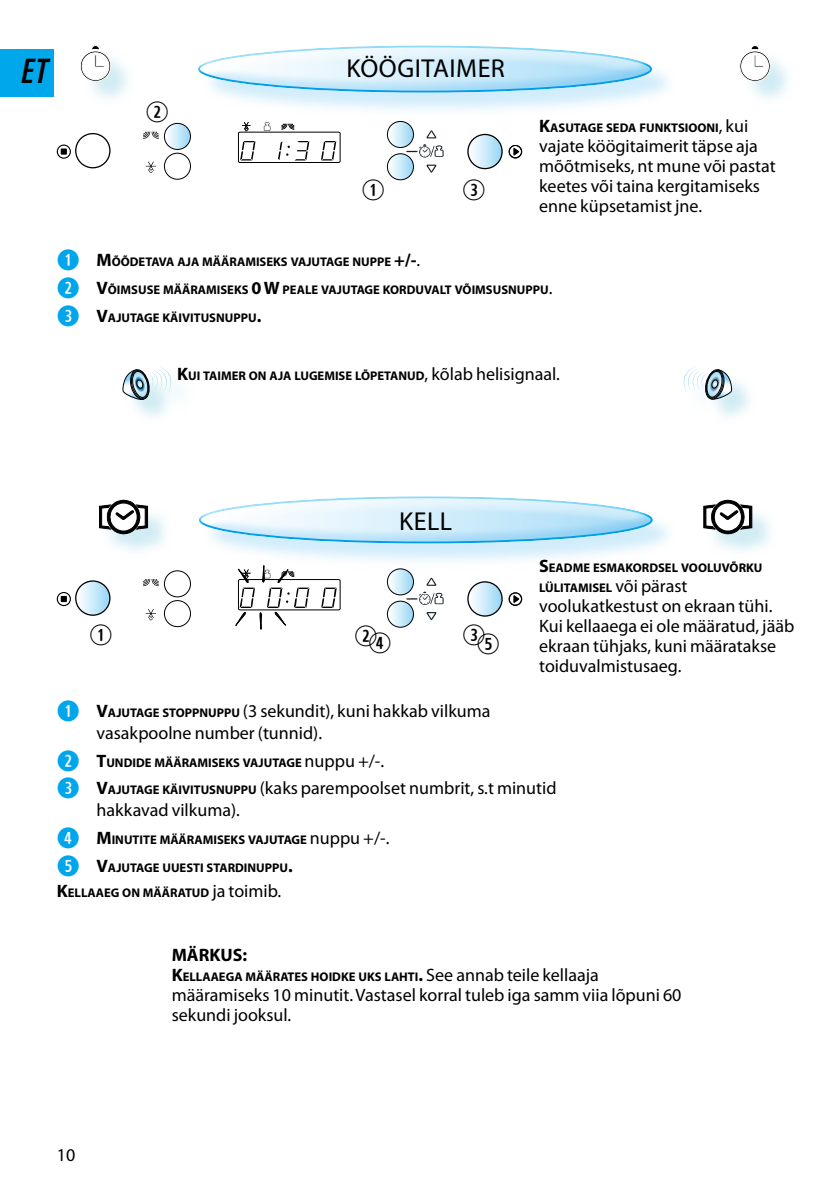
<style>
.page{position:relative;width:840px;height:1191px;background:#fff}
.page>*{position:absolute;margin:0;border:0;box-sizing:border-box;transform-origin:0 0}
.t1{font:italic 600 condensed 36px "Myriad Pro";color:#000}
.t2{font:28px "Combi Numerals";color:#000}
.t3{font:26px "Myriad Pro";letter-spacing:.02em;color:#000}
.t4{font:18px/20px "Myriad Pro";color:#000}
.t5{font:700 18px "Myriad Pro";color:#000}
.t6{font:700 12.6px/27.6px "Myriad Pro";color:#000}
.s1{font-size:18px}
.s2{font-weight:400;font-size:18px}
.s3{font-family:"Combi Numerals";font-size:28px;color:#00a6eb}
.s4{font-style:inherit}
.s5{font-family:"Combi Numerals";font-weight:700;font-size:28px;color:#00a6eb}
.s6{font-weight:700}
.s7{font-weight:700;font-size:12.6px}
</style>
<div class="page">
<div style="left:0;top:50px;width:54px;height:47px;background:#00a7eb"></div>
<div style="left:202px;top:500px;width:474px;height:68px;background:#c2e7fa;opacity:.75"></div>
<div style="left:184px;top:481px;width:479px;height:51px;background:#fff;opacity:.75"></div>
<div style="left:188px;top:507px;width:479px;height:37px;background:#c2e7fa;opacity:.75"></div>
<div style="left:201px;top:49px;width:474px;height:68px;background:#c2e7fa;opacity:.75"></div>
<div style="left:183px;top:31px;width:480px;height:50px;background:#fff;opacity:.75"></div>
<div style="left:187px;top:57px;width:479px;height:37px;background:#c2e7fa;opacity:.75"></div>
<div style="left:83px;top:49px;width:52px;height:58px;background:#c3e6f0;opacity:.75"></div>
<svg style="left:80px;top:45px;width:32px;height:38px"></svg>
<div style="left:742px;top:49px;width:52px;height:58px;background:#c3e6f0;opacity:.75"></div>
<svg style="left:739px;top:45px;width:31px;height:38px"></svg>
<div style="left:125px;top:373px;width:70px;height:52px;background:#c3e6f0;opacity:.75"></div>
<svg style="left:122px;top:367px;width:51px;height:34px"></svg>
<div style="left:686px;top:373px;width:70px;height:52px;background:#c3e6f0;opacity:.75"></div>
<svg style="left:683px;top:367px;width:49px;height:33px"></svg>
<div style="left:103px;top:503px;width:70px;height:54px;background:#c3e6f0;opacity:.75"></div>
<svg style="left:99px;top:500px;width:48px;height:34px"></svg>
<div style="left:706px;top:503px;width:70px;height:54px;background:#c3e6f0;opacity:.75"></div>
<svg style="left:703px;top:500px;width:48px;height:34px"></svg>
<div style="left:164px;top:570px;width:27px;height:27px;border:1px solid #000;border-radius:50%"></div>
<div style="left:164px;top:600px;width:27px;height:27px;border:1px solid #000;border-radius:50%"></div>
<svg style="left:467px;top:582px;width:35px;height:34px"></svg>
<div style="left:467px;top:581px;width:35px;height:35px;border:1px solid #000;border-radius:50%"></div>
<svg style="left:76px;top:581px;width:34px;height:34px"></svg>
<div style="left:75px;top:580px;width:35px;height:36px;border:1px solid #000;border-radius:50%"></div>
<svg style="left:426px;top:612px;width:10px;height:8px"></svg>
<svg style="left:406px;top:577px;width:37px;height:28px"></svg>
<svg style="left:387px;top:569px;width:26px;height:26px"></svg>
<div style="left:386px;top:568px;width:28px;height:27px;border:1px solid #000;border-radius:50%"></div>
<svg style="left:387px;top:601px;width:26px;height:26px"></svg>
<div style="left:386px;top:600px;width:28px;height:27px;border:1px solid #000;border-radius:50%"></div>
<svg style="left:57px;top:592px;width:14px;height:14px"></svg>
<svg style="left:508px;top:592px;width:14px;height:14px"></svg>
<svg style="left:143px;top:579px;width:16px;height:7px"></svg>
<svg style="left:146px;top:609px;width:10px;height:11px"></svg>
<div style="left:238px;top:579px;width:102px;height:31px;border:1px solid #000;border-radius:2px"></div>
<svg style="left:321px;top:587px;width:15px;height:21px"></svg>
<svg style="left:235px;top:565px;width:74px;height:64px"></svg>
<svg style="left:164px;top:123px;width:26px;height:26px"></svg>
<div style="left:164px;top:123px;width:27px;height:27px;border:1px solid #000;border-radius:50%"></div>
<div style="left:164px;top:153px;width:27px;height:27px;border:1px solid #000;border-radius:50%"></div>
<svg style="left:242px;top:122px;width:8px;height:9px"></svg>
<svg style="left:264px;top:122px;width:6px;height:9px"></svg>
<svg style="left:281px;top:124px;width:13px;height:5px"></svg>
<svg style="left:240px;top:141px;width:15px;height:19px"></svg>
<svg style="left:321px;top:141px;width:15px;height:19px"></svg>
<svg style="left:278px;top:141px;width:31px;height:19px"></svg>
<div style="left:238px;top:132px;width:102px;height:31px;border:1px solid #000;border-radius:2px"></div>
<svg style="left:467px;top:134px;width:35px;height:35px"></svg>
<div style="left:467px;top:134px;width:35px;height:35px;border:1px solid #000;border-radius:50%"></div>
<div style="left:75px;top:133px;width:35px;height:35px;border:1px solid #000;border-radius:50%"></div>
<svg style="left:406px;top:144px;width:37px;height:13px"></svg>
<svg style="left:426px;top:165px;width:10px;height:8px"></svg>
<svg style="left:426px;top:130px;width:10px;height:8px"></svg>
<svg style="left:387px;top:121px;width:26px;height:26px"></svg>
<div style="left:386px;top:121px;width:28px;height:27px;border:1px solid #000;border-radius:50%"></div>
<svg style="left:387px;top:154px;width:26px;height:26px"></svg>
<div style="left:386px;top:153px;width:28px;height:27px;border:1px solid #000;border-radius:50%"></div>
<svg style="left:57px;top:144px;width:14px;height:15px"></svg>
<svg style="left:508px;top:145px;width:14px;height:13px"></svg>
<svg style="left:143px;top:132px;width:16px;height:7px"></svg>
<svg style="left:146px;top:162px;width:10px;height:11px"></svg>
<h1 class="t1" style="left:21px;top:52px;width:28px">ET</h1>
<h3 class="t3" style="left:346px;top:54px;width:102px">KÖÖGITAIME</h3>
<h3 class="t3" style="left:490px;top:54px;width:15px">R</h3>
<h2 class="t2" style="left:146px;top:101px;width:24px">W</h2>
<p class="t6" style="left:539px;top:114px;width:210px"><span class="s1">K</span>ASUTAGE SEDA FUNKTSIOONI<span class="s2">, kui</span></p>
<p class="t4" style="left:539px;top:136px;width:238px">vajate köögitaimerit täpse aja mõõtmiseks, nt mune või pastat keetes või taina kergitamiseks enne küpsetamist jne.</p>
<p class="t6" style="left:57px;top:248px;width:497px"><span class="s3">Q</span> <span class="s1">M</span>ÕÕDETAVA AJA MÄÄRAMISEKS VAJUTAGE NUPPE <span class="s1">+/-</span><span class="s2">.<br></span><span class="s3">W</span> <span class="s1">V</span>ÕIMSUSE MÄÄRAMISEKS <span class="s1">0 W</span> PEALE VAJUTAGE KORDUVALT VÕIMSUSNUPPU<span class="s2">.<br></span><span class="s3">E</span> <span class="s1">V</span>AJUTAGE KÄIVITUSNUPPU<span class="s1">.</span></p>
<h2 class="t2" style="left:361px;top:179px;width:24px">Q</h2>
<h2 class="t2" style="left:462px;top:179px;width:24px">E</h2>
<p class="t6" style="left:177px;top:362px;width:384px"><span class="s1">K</span>UI TAIMER ON AJA LUGEMISE LÕPETANUD<span class="s2">, kõlab helisignaal.</span></p>
<h3 class="t3" style="left:399px;top:507px;width:28px">KELL</h3>
<h2 class="t2" style="left:89px;top:625px;width:24px">Q</h2>
<h2 class="t2" style="left:354px;top:629px;width:39px">WR</h2>
<h2 class="t2" style="left:462px;top:629px;width:39px">ET</h2>
<p class="t6" style="left:539px;top:558px;width:225px;line-height:20px"><span class="s1">S</span>EADME ESMAKORDSEL VOOLUVÕRKU<br>LÜLITAMISEL <span class="s2">või pärast</span></p>
<p class="t4" style="left:539px;top:596px;width:256px">voolukatkestust on ekraan tühi<span class="s4">.<br></span>Kui kellaaega ei ole määratud, jääb ekraan tühjaks, kuni määratakse toiduvalmistusaeg.</p>
<p class="t4" style="left:96px;top:700px;width:395px;line-height:22px;text-indent:-40px"><span class="s5">Q</span> <span class="s6">V</span><span class="s7">AJUTAGE STOPPNUPPU</span> (3 sekundit), kuni hakkab vilkuma vasakpoolne number (tunnid).</p>
<p class="t6" style="left:57px;top:748px;width:329px"><span class="s3">W</span> <span class="s1">T</span>UNDIDE MÄÄRAMISEKS VAJUTAGE <span class="s2">nuppu +/-.</span></p>
<p class="t4" style="left:96px;top:777px;width:461px;line-height:22px;text-indent:-40px"><span class="s5">E</span> <span class="s6">V</span><span class="s7">AJUTAGE KÄIVITUSNUPPU</span> (kaks parempoolset numbrit, s.t minutid hakkavad vilkuma).</p>
<p class="t6" style="left:57px;top:826px;width:334px"><span class="s3">R</span> <span class="s1">M</span>INUTITE MÄÄRAMISEKS VAJUTAGE <span class="s2">nuppu +/-.<br></span><span class="s3">T</span> <span class="s1">V</span>AJUTAGE UUESTI STARDINUPPU<span class="s1">.</span></p>
<p class="t6" style="left:57px;top:879px;width:226px"><span class="s1">K</span>ELLAAEG ON MÄÄRATUD <span class="s2">ja toimib.</span></p>
<p class="t4" style="left:57px;top:1145px;width:20px">10</p>
<p class="t5" style="left:171px;top:945px;width:39px">MÄRKUS</p>
<p class="t5" style="left:242px;top:945px;width:6px">:</p>
<p class="t6" style="left:171px;top:963px;width:428px"><span class="s1">K</span>ELLAAEGA MÄÄRATES HOIDKE UKS LAHTI<span class="s1">.</span> <span class="s2">See annab teile kellaaja</span></p>
<p class="t4" style="left:171px;top:985px;width:511px">määramiseks 10 minutit. Vastasel korral tuleb iga samm viia lõpuni 60 sekundi jooksul.</p>
</div>
